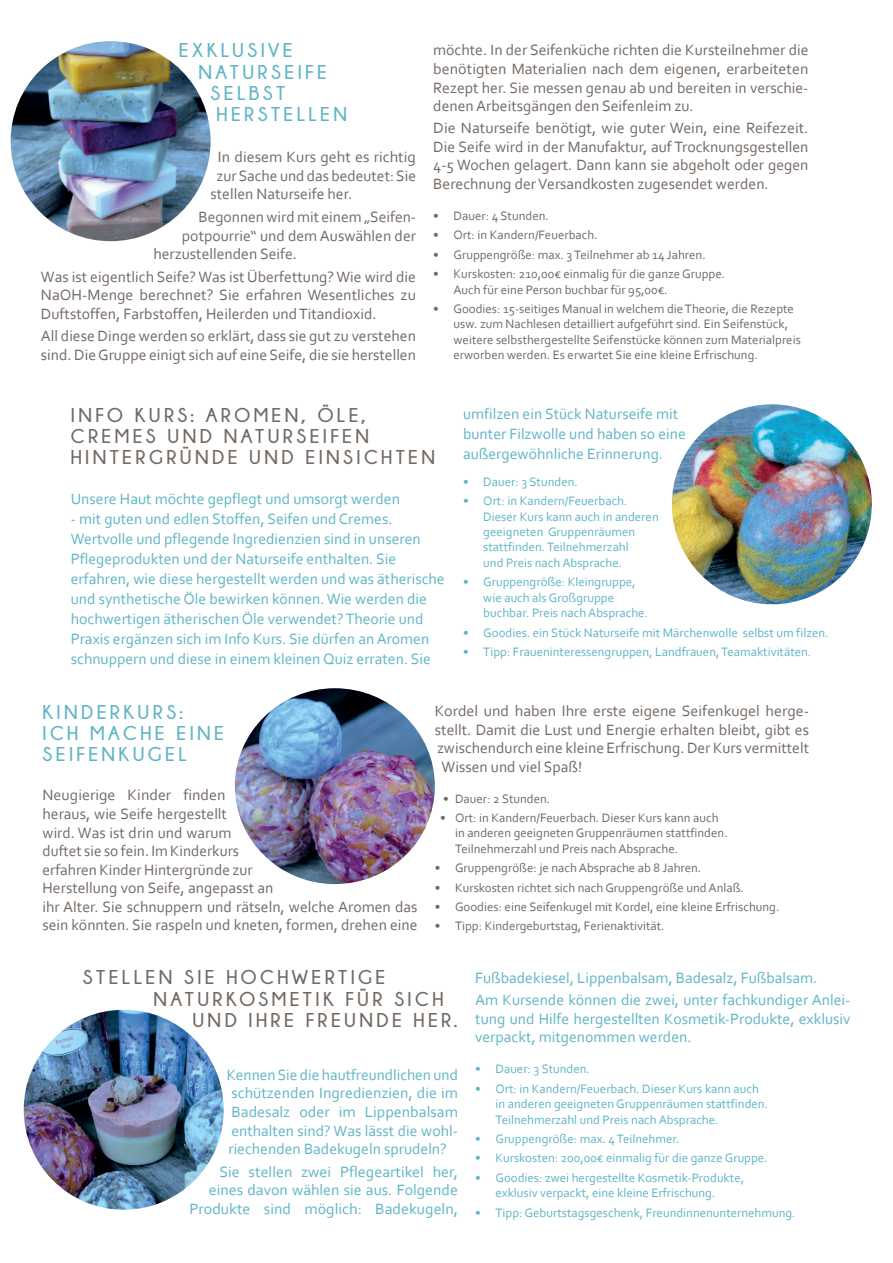
<style>
.page{position:relative;width:893px;height:1263px;background:#fff}
.page>*{position:absolute;margin:0;border:0;box-sizing:border-box;transform-origin:0 0}
.t1{font:700 19.95px/21.3px "Champagne&Limousines";letter-spacing:.17em;color:#736963}
.t2{font:700 19.95px/21.3px "Champagne&Limousines";letter-spacing:.17em;color:#5fb5c5}
.t3{font:15.6px/18.5px "Corbel";color:#736963;text-align:justify}
.t4{font:15.6px/20px "Corbel";color:#5fb5c5}
.t5{font:12.9px/15.5px "Corbel";color:#736963}
.t6{font:12.9px/15.5px "Corbel";color:#5fb5c5}
</style>
<div class="page">
<img style="left:11px;top:41px;width:200px;height:200px;border-radius:100px">
<img style="left:672px;top:404px;width:200px;height:200px;border-radius:100px">
<img style="left:235px;top:688px;width:200px;height:196px">
<img style="left:24px;top:1010px;width:200px;height:200px;border-radius:100px">
<p class="t2" style="left:179px;top:39px;width:115px">EXKLUSIVE</p>
<p class="t2" style="left:198px;top:61px;width:130px">NATURSEIFE</p>
<p class="t2" style="left:210px;top:82px;width:76px">SELBST</p>
<p class="t2" style="left:216px;top:104px;width:132px">HERSTELLEN</p>
<p class="t3" style="left:218px;top:148px;width:200px">In diesem Kurs geht es richtig</p>
<p class="t3" style="left:216px;top:166px;width:201px">zur Sache und das bedeutet: Sie</p>
<p class="t3" style="left:210px;top:185px;width:143px">stellen Naturseife her.</p>
<p class="t3" style="left:198px;top:207px;width:219px">Begonnen wird mit einem „Seifen-</p>
<p class="t3" style="left:182px;top:226px;width:236px">potpourrie“ und dem Auswählen der</p>
<p class="t3" style="left:153px;top:244px;width:145px">herzustellenden Seife.</p>
<p class="t3" style="left:41px;top:267px;width:377px">Was ist eigentlich Seife? Was ist Überfettung? Wie wird die NaOH-Menge berechnet? Sie erfahren Wesentliches zu Duftstoffen, Farbstoffen, Heilerden und Titandioxid.</p>
<p class="t3" style="left:41px;top:326px;width:377px">All diese Dinge werden so erklärt, dass sie gut zu verstehen sind. Die Gruppe einigt sich auf eine Seife, die sie herstellen</p>
<p class="t3" style="left:433px;top:41px;width:377px">möchte. In der Seifenküche richten die Kursteilnehmer die benötigten Materialien nach dem eigenen, erarbeiteten Rezept her. Sie messen genau ab und bereiten in verschie&shy;denen Arbeitsgängen den Seifenleim zu.</p>
<p class="t3" style="left:433px;top:119px;width:377px">Die Naturseife benötigt, wie guter Wein, eine Reifezeit.<br>Die Seife wird in der Manufaktur, auf Trocknungsgestellen 4-5 Wochen gelagert. Dann kann sie abgeholt oder gegen Berechnung der Versandkosten zugesendet werden.</p>
<p class="t5" style="left:433px;top:208px;width:117px">• Dauer: 4 Stunden.</p>
<p class="t5" style="left:433px;top:227px;width:166px">• Ort: in Kandern/Feuerbach.</p>
<p class="t5" style="left:433px;top:246px;width:274px">• Gruppengröße: max. 3 Teilnehmer ab 14 Jahren.</p>
<p class="t5" style="left:453px;top:266px;width:273px;text-indent:-20px">• Kurskosten: 210,00€ einmalig für die ganze Gruppe.<br>Auch für eine Person buchbar für 95,00€.</p>
<p class="t5" style="left:453px;top:301px;width:349px;text-indent:-20px">• Goodies: 15-seitiges Manual in welchem die Theorie, die Rezepte usw. zum Nachlesen detailliert aufgeführt sind. Ein Seifenstück, weitere selbsthergestellte Seifenstücke können zum Materialpreis erworben werden. Es erwartet Sie eine kleine Erfrischung.</p>
<p class="t1" style="left:71px;top:404px;width:366px">INFO KURS: AROMEN, ÖLE,<br>CREMES UND NATURSEIFEN<br>HINTERGRÜNDE UND EINSICHTEN</p>
<p class="t4" style="left:71px;top:489px;width:331px">Unsere Haut möchte gepflegt und umsorgt werden</p>
<p class="t4" style="left:71px;top:509px;width:375px">- mit guten und edlen Stoffen, Seifen und Cremes.<br>Wertvolle und pflegende Ingredienzien sind in unseren Pflegeprodukten und der Naturseife enthalten. Sie erfahren, wie diese hergestellt werden und was ätherische und synthetische Öle bewirken können. Wie werden die hochwertigen ätherischen Öle verwendet? Theorie und Praxis ergänzen sich im Info Kurs. Sie dürfen an Aromen schnuppern und diese in einem kleinen Quiz erraten. Sie</p>
<p class="t4" style="left:463px;top:404px;width:224px">umfilzen ein Stück Naturseife mit bunter Filzwolle und haben so eine außergewöhnliche Erinnerung.</p>
<p class="t6" style="left:463px;top:473px;width:116px">• Dauer: 3 Stunden.</p>
<p class="t6" style="left:483px;top:493px;width:177px;text-indent:-20px">• Ort: in Kandern/Feuerbach.<br>Dieser Kurs kann auch in anderen geeigneten Gruppenräumen stattfinden. Teilnehmerzahl<br>und Preis nach Absprache.</p>
<p class="t6" style="left:483px;top:574px;width:166px;text-indent:-20px">• Gruppengröße: Kleingruppe, wie auch als Großgruppe buchbar. Preis nach Absprache.</p>
<p class="t6" style="left:463px;top:624px;width:367px">• Goodies. ein Stück Naturseife mit Märchenwolle selbst um filzen.</p>
<p class="t6" style="left:463px;top:644px;width:350px">• Tipp: Fraueninteressengruppen, Landfrauen, Teamaktivitäten.</p>
<p class="t2" style="left:43px;top:701px;width:183px">KINDERKURS:<br>ICH MACHE EINE<br>SEIFENKUGEL</p>
<p class="t3" style="left:43px;top:786px;width:377px;text-align:left">Neugierige Kinder finden<br>heraus, wie Seife hergestellt<br>wird. Was ist drin und warum<br>duftet sie so fein. Im Kinderkurs<br>erfahren Kinder Hintergründe zur<br>Herstellung von Seife, angepasst an<br>ihr Alter. Sie schnuppern und rätseln, welche Aromen das sein könnten. Sie raspeln und kneten, formen, drehen eine</p>
<p class="t3" style="left:435px;top:701px;width:376px">Kordel und haben Ihre erste eigene Seifenkugel herge-</p>
<p class="t3" style="left:435px;top:720px;width:376px">stellt. Damit die Lust und Energie erhalten bleibt, gibt es</p>
<p class="t3" style="left:437px;top:738px;width:373px">zwischendurch eine kleine Erfrischung. Der Kurs vermittelt</p>
<p class="t3" style="left:442px;top:757px;width:142px">Wissen und viel Spaß!</p>
<p class="t5" style="left:443px;top:790px;width:109px">• Dauer: 2 Stunden.</p>
<p class="t5" style="left:455px;top:810px;width:274px;text-indent:-15px">• Ort: in Kandern/Feuerbach. Dieser Kurs kann auch in anderen geeigneten Gruppenräumen stattfinden.<br>Teilnehmerzahl und Preis nach Absprache.</p>
<p class="t5" style="left:435px;top:860px;width:268px">• Gruppengröße: je nach Absprache ab 8 Jahren.</p>
<p class="t5" style="left:435px;top:879px;width:311px">• Kurskosten richtet sich nach Gruppengröße und Anlaß.</p>
<p class="t5" style="left:435px;top:899px;width:346px">• Goodies: eine Seifenkugel mit Kordel, eine kleine Erfrischung.</p>
<p class="t5" style="left:435px;top:918px;width:231px">• Tipp: Kindergeburtstag, Ferienaktivität.</p>
<p class="t1" style="left:83px;top:966px;width:304px">STELLEN SIE HOCHWERTIGE</p>
<p class="t1" style="left:153px;top:988px;width:292px">NATURKOSMETIK FÜR SICH</p>
<p class="t1" style="left:192px;top:1009px;width:266px">UND IHRE FREUNDE HER.</p>
<p class="t4" style="left:227px;top:1065px;width:233px;line-height:18.6px;text-align:justify">Kennen Sie die hautfreundlichen und schützenden Ingredienzien, die im Badesalz oder im Lippenbalsam enthalten sind? Was lässt die wohl&shy;riechenden Badekugeln sprudeln?</p>
<p class="t4" style="left:189px;top:1162px;width:270px;line-height:18.6px;text-align:right">Sie stellen zwei Pflegeartikel her, eines davon wählen sie aus. Folgende<br>Produkte sind möglich: Badekugeln,</p>
<p class="t4" style="left:475px;top:966px;width:377px;line-height:22.4px">Fußbadekiesel, Lippenbalsam, Badesalz, Fußbalsam.<br>Am Kursende können die zwei, unter fachkundiger Anlei-</p>
<p class="t4" style="left:475px;top:1009px;width:377px;line-height:18.5px">tung und Hilfe hergestellten Kosmetik-Produkte, exklusiv verpackt, mitgenommen werden.</p>
<p class="t6" style="left:475px;top:1061px;width:116px">• Dauer: 3 Stunden.</p>
<p class="t6" style="left:495px;top:1080px;width:274px;text-indent:-20px">• Ort: in Kandern/Feuerbach. Dieser Kurs kann auch in anderen geeigneten Gruppenräumen stattfinden.<br>Teilnehmerzahl und Preis nach Absprache.</p>
<p class="t6" style="left:475px;top:1130px;width:206px">• Gruppengröße: max. 4 Teilnehmer.</p>
<p class="t6" style="left:475px;top:1150px;width:294px">• Kurskosten: 200,00€ einmalig für die ganze Gruppe.</p>
<p class="t6" style="left:495px;top:1169px;width:250px;text-indent:-20px">• Goodies: zwei hergestellte Kosmetik-Produkte, exklusiv verpackt, eine kleine Erfrischung.</p>
<p class="t6" style="left:475px;top:1204px;width:322px">• Tipp: Geburtstagsgeschenk, Freundinnenunternehmung.</p>
</div>
